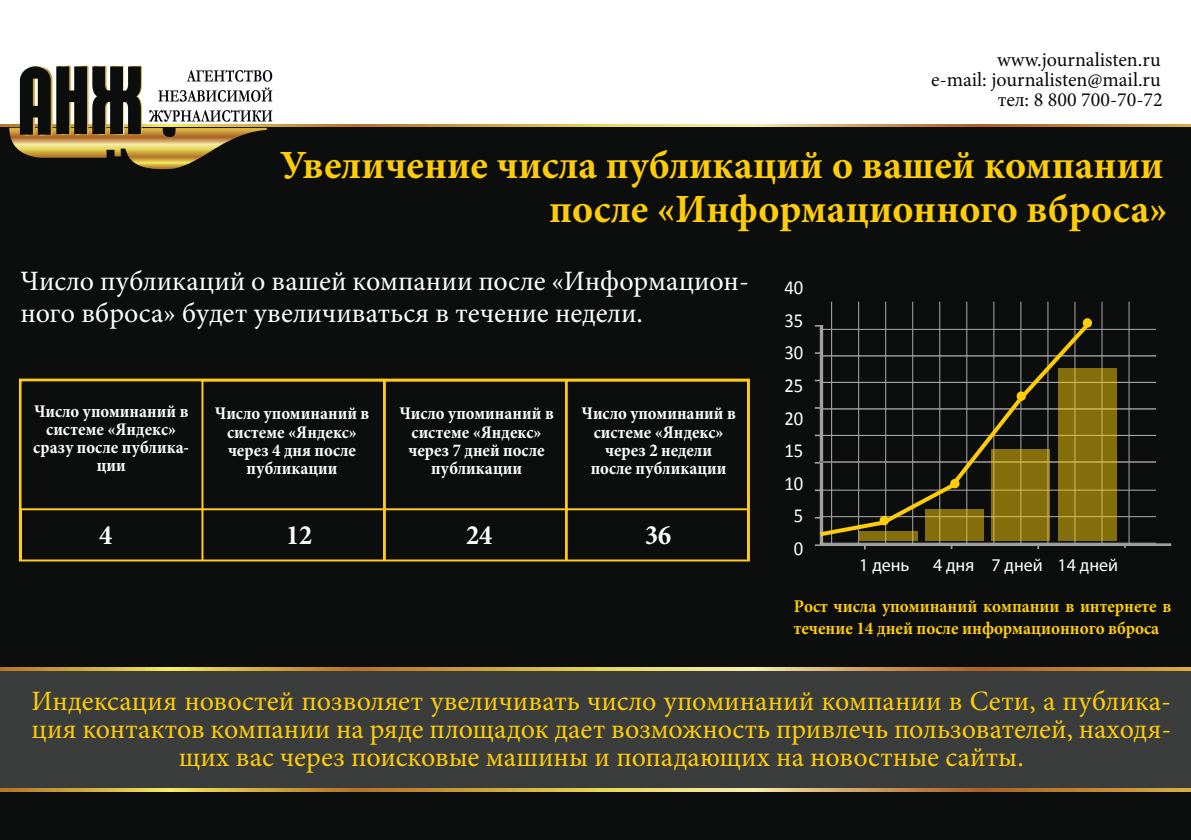
<style>
.page{position:relative;width:1191px;height:840px;background:#fff}
.page>*{position:absolute;margin:0;border:0;box-sizing:border-box;transform-origin:0 0}
.t1{font:700 40px/44px "Minion Pro";color:#fecd08;text-align:right}
.t2{font:28px/28px "Minion Pro";color:#fecd08;text-align:center}
.t3{font:28px/32px "Minion Pro";color:#fff}
.t4{font:700 condensed 28px "Minion Pro";color:#fff}
.t5{font:20px/20px "Minion Pro";color:#07090e;text-align:right}
.t6{font:19.8px "Calibri";letter-spacing:-.005em;color:#fff;scale:.94 1}
.t7{font:700 condensed 18px/18px "Minion Pro";color:#fff;text-align:center}
.t8{font:700 18px/21.6px "Minion Pro";letter-spacing:-.005em;color:#fecd08;scale:.95 1}
.t9{font:18px "Myriad Pro";color:#fff}
</style>
<div class="page">
<div style="left:0;top:0;width:1190px;height:839px;background:#0c0e0e"></div>
<div style="left:0;top:0;width:1190px;height:124px;background:#fff"></div>
<svg style="left:0;top:124px;width:1190px;height:3px;background:#cea34d"></svg>
<div style="left:0;top:668px;width:1190px;height:121px;background:#3b3d3d"></div>
<svg style="left:0;top:788px;width:1190px;height:3px;background:#d0a84c"></svg>
<svg style="left:0;top:667px;width:1190px;height:2px;background:#d0a84c"></svg>
<svg style="left:9px;top:66px;width:263px;height:103px"></svg>
<svg style="left:815px;top:325px;width:356px;height:224px"></svg>
<hr style="left:819px;top:461px;width:337px;height:1px;background:#7e7776">
<hr style="left:831px;top:301px;width:1px;height:160px;background:#aeaaa9">
<hr style="left:858px;top:301px;width:1px;height:160px;background:#aeaaa9">
<hr style="left:885px;top:301px;width:1px;height:160px;background:#aeaaa9">
<hr style="left:912px;top:301px;width:1px;height:160px;background:#aeaaa9">
<hr style="left:939px;top:301px;width:1px;height:160px;background:#aeaaa9">
<hr style="left:966px;top:301px;width:1px;height:160px;background:#aeaaa9">
<hr style="left:993px;top:301px;width:1px;height:160px;background:#aeaaa9">
<hr style="left:1020px;top:301px;width:1px;height:160px;background:#aeaaa9">
<hr style="left:1047px;top:301px;width:1px;height:160px;background:#aeaaa9">
<hr style="left:1074px;top:301px;width:1px;height:160px;background:#aeaaa9">
<hr style="left:1101px;top:301px;width:1px;height:160px;background:#aeaaa9">
<hr style="left:1128px;top:301px;width:1px;height:160px;background:#aeaaa9">
<hr style="left:819px;top:435px;width:337px;height:1px;background:#aeaaa9">
<hr style="left:819px;top:408px;width:337px;height:1px;background:#aeaaa9">
<hr style="left:819px;top:382px;width:337px;height:1px;background:#aeaaa9">
<hr style="left:819px;top:329px;width:337px;height:1px;background:#aeaaa9">
<hr style="left:819px;top:355px;width:337px;height:1px;background:#aeaaa9">
<hr style="left:831px;top:462px;width:1px;height:82px;background:#aeaaa9">
<hr style="left:858px;top:462px;width:1px;height:82px;background:#aeaaa9">
<hr style="left:885px;top:462px;width:1px;height:82px;background:#aeaaa9">
<hr style="left:912px;top:462px;width:1px;height:82px;background:#aeaaa9">
<hr style="left:939px;top:462px;width:1px;height:82px;background:#aeaaa9">
<hr style="left:966px;top:462px;width:1px;height:82px;background:#aeaaa9">
<hr style="left:993px;top:462px;width:1px;height:82px;background:#aeaaa9">
<hr style="left:1020px;top:462px;width:1px;height:82px;background:#aeaaa9">
<hr style="left:1047px;top:462px;width:1px;height:82px;background:#aeaaa9">
<hr style="left:1074px;top:462px;width:1px;height:82px;background:#aeaaa9">
<hr style="left:1101px;top:462px;width:1px;height:82px;background:#aeaaa9">
<hr style="left:1128px;top:462px;width:1px;height:82px;background:#aeaaa9">
<hr style="left:819px;top:542px;width:337px;height:1px;background:#aeaaa9">
<hr style="left:819px;top:489px;width:337px;height:1px;background:#aeaaa9">
<hr style="left:819px;top:516px;width:337px;height:1px;background:#aeaaa9">
<svg style="left:859px;top:538px;width:59px;height:2px"></svg>
<svg style="left:925px;top:538px;width:59px;height:2px"></svg>
<svg style="left:991px;top:538px;width:59px;height:2px"></svg>
<svg style="left:1057px;top:368px;width:59px;height:172px;background:#8a7311"></svg>
<svg style="left:816px;top:319px;width:277px;height:219px"></svg>
<div style="left:879px;top:515px;width:10px;height:10px;background:#fecd08;border-radius:50%"></div>
<div style="left:950px;top:478px;width:9px;height:10px;background:#fecd08;border-radius:50%"></div>
<div style="left:1016px;top:391px;width:10px;height:9px;background:#fecd08;border-radius:50%"></div>
<div style="left:1082px;top:318px;width:10px;height:9px;background:#fecd08;border-radius:50%"></div>
<svg style="left:22px;top:381px;width:725px;height:177px"></svg>
<div style="left:19px;top:378px;width:731px;height:183px;border:2px solid #fecb17"></div>
<p class="t5" style="left:931px;top:49px;width:233px">www.journalisten.ru<br>e-mail: journalisten@mail.ru тел: 8 800 700-70-72</p>
<h1 class="t1" style="left:280px;top:143px;width:889px">Увеличение числа публикаций о вашей компании после «Информационного вброса»</h1>
<h2 class="t3" style="left:20px;top:265px;width:730px">Число публикаций о вашей компании после «Информацион&shy;ного вброса» будет увеличиваться в течение недели.</h2>
<p class="t7" style="left:33px;top:402px;width:157px">Число упоминаний в системе «Яндекс» сразу после публика&shy;ции</p>
<p class="t7" style="left:215px;top:404px;width:156px">Число упоминаний в системе «Яндекс» через 4 дня после публикации</p>
<p class="t7" style="left:399px;top:404px;width:156px">Число упоминаний в системе «Яндекс» через 7 дней после публикации</p>
<p class="t7" style="left:581px;top:404px;width:156px">Число упоминаний в системе «Яндекс» через 2 недели<br>после публикации</p>
<h2 class="t4" style="left:99px;top:515px;width:15px">4</h2>
<h2 class="t4" style="left:286px;top:515px;width:28px">12</h2>
<h2 class="t4" style="left:466px;top:515px;width:28px">24</h2>
<h2 class="t4" style="left:645px;top:515px;width:28px">36</h2>
<p class="t6" style="left:784px;top:273px;width:22px">40</p>
<p class="t6" style="left:784px;top:306px;width:22px">35</p>
<p class="t6" style="left:784px;top:339px;width:22px">30</p>
<p class="t6" style="left:784px;top:371px;width:22px">25</p>
<p class="t6" style="left:784px;top:404px;width:22px">20</p>
<p class="t6" style="left:784px;top:436px;width:22px">15</p>
<p class="t6" style="left:784px;top:469px;width:22px">10</p>
<p class="t6" style="left:794px;top:502px;width:12px">5</p>
<p class="t6" style="left:794px;top:534px;width:12px">0</p>
<p class="t9" style="left:859px;top:553px;width:52px">1 день</p>
<p class="t9" style="left:933px;top:553px;width:187px">4 дня 7 дней 14 дней</p>
<p class="t8" style="left:794px;top:595px;width:399px">Рост числа упоминаний компании в интернете в течение 14 дней после информационного вброса</p>
<p class="t2" style="left:31px;top:686px;width:1141px">Индексация новостей позволяет увеличивать число упоминаний компании в Сети, а публика&shy;ция контактов компании на ряде площадок дает возможность привлечь пользователей, находя&shy;щих вас через поисковые машины и попадающих на новостные сайты.</p>
</div>
